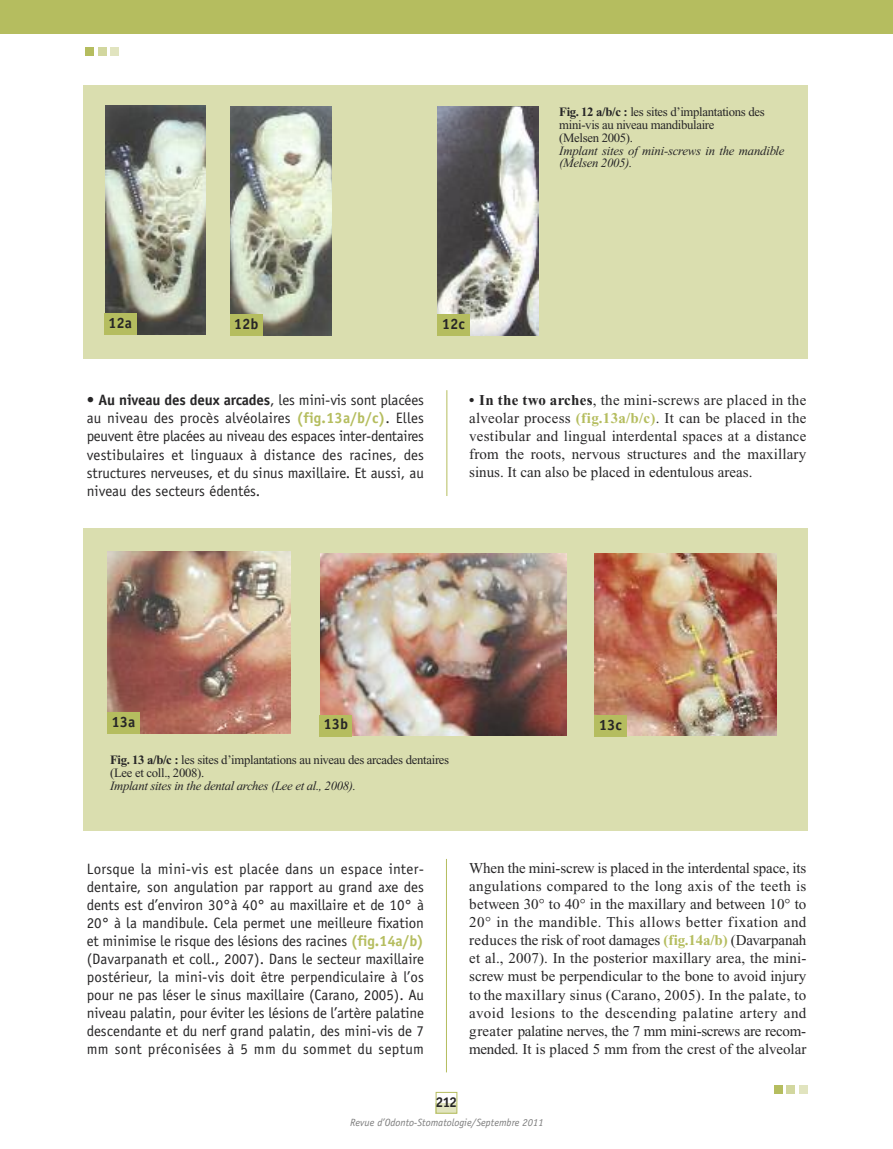
<style>
.page{position:relative;width:893px;height:1149px;background:#fff}
.page>*{position:absolute;margin:0;border:0;box-sizing:border-box;transform-origin:0 0}
.t1{font:15px/18px "Officina Sans";color:#272627;text-align:justify}
.t2{font:15px/18px "Times New Roman";color:#272627;text-align:justify}
.t3{font:700 15px "Officina Sans";color:#272627}
.t4{font:700 14.25px "Officina Sans";color:#272627}
.t5{font:12.75px/12.8px "Times New Roman";letter-spacing:-.025em;color:#272627}
.t6{font:italic 12.75px/12.8px "Times New Roman";letter-spacing:-.025em;color:#272627}
.t7{font:italic 10.5px "Officina Sans";color:#7d7d7d}
.s1{font-weight:700}
.s2{font-weight:700;color:#b5bd5f}
</style>
<div class="page">
<div style="left:436px;top:1102px;width:21px;height:11px;background:#e1e4bf"></div>
<div style="left:436px;top:1091px;width:21px;height:22px;border:1px solid #b5bd5f"></div>
<div style="left:0;top:0;width:893px;height:34px;background:#b5bd5f"></div>
<div style="left:85px;top:47px;width:9px;height:8px;background:#b5bd5f"></div>
<div style="left:98px;top:47px;width:8px;height:8px;background:#d2d79f"></div>
<div style="left:111px;top:47px;width:8px;height:8px;background:#e1e4bf"></div>
<hr style="left:446px;top:390px;width:1px;height:106px;background:#b5bd5f">
<div style="left:774px;top:1084px;width:8px;height:9px;background:#b5bd5f"></div>
<div style="left:787px;top:1084px;width:8px;height:9px;background:#d2d79f"></div>
<div style="left:799px;top:1084px;width:9px;height:9px;background:#e1e4bf"></div>
<div style="left:83px;top:85px;width:725px;height:273px;background:#dadeaf"></div>
<img style="left:105px;top:105px;width:101px;height:229px">
<div style="left:104px;top:313px;width:32px;height:21px;background:#b5bd5f"></div>
<img style="left:230px;top:107px;width:102px;height:228px">
<div style="left:230px;top:314px;width:32px;height:21px;background:#b5bd5f"></div>
<img style="left:437px;top:107px;width:101px;height:228px">
<div style="left:437px;top:314px;width:32px;height:21px;background:#b5bd5f"></div>
<div style="left:83px;top:528px;width:725px;height:302px;background:#dadeaf"></div>
<img style="left:108px;top:551px;width:182px;height:182px">
<img style="left:320px;top:553px;width:247px;height:182px">
<img style="left:594px;top:553px;width:183px;height:182px">
<div style="left:107px;top:712px;width:33px;height:21px;background:#b5bd5f"></div>
<div style="left:320px;top:714px;width:32px;height:22px;background:#b5bd5f"></div>
<div style="left:594px;top:715px;width:33px;height:21px;background:#b5bd5f"></div>
<hr style="left:446px;top:858px;width:1px;height:213px;background:#b5bd5f">
<p class="t3" style="left:108px;top:317px;width:25px">12a</p>
<p class="t3" style="left:234px;top:318px;width:26px">12b</p>
<p class="t3" style="left:442px;top:318px;width:25px">12c</p>
<p class="t5" style="left:559px;top:107px;width:207px"><span class="s1">Fig. 12 a/b/c :</span> les sites d’implantations des mini-vis au niveau mandibulaire<br>(Melsen 2005).</p>
<p class="t6" style="left:559px;top:145px;width:227px">Implant sites of mini-screws in the mandible (Melsen 2005).</p>
<p class="t1" style="left:87px;top:392px;width:339px"><span class="s1">• Au niveau des deux arcades</span>, les mini-vis sont placées au niveau des procès alvéolaires <span class="s2">(fig.13a/b/c)</span>. Elles peuvent être placées au niveau des espaces inter-dentaires vestibulaires et linguaux à distance des racines, des structures nerveuses, et du sinus maxillaire. Et aussi, au niveau des secteurs édentés.</p>
<p class="t2" style="left:469px;top:392px;width:339px"><span class="s1">• In the two arches</span>, the mini-screws are placed in the alveolar process <span class="s2">(fig.13a/b/c)</span>. It can be placed in the vestibular and lingual interdental spaces at a distance from the roots, nervous structures and the maxillary sinus. It can also be placed in edentulous areas.</p>
<p class="t3" style="left:112px;top:716px;width:25px">13a</p>
<p class="t3" style="left:323px;top:718px;width:26px">13b</p>
<p class="t3" style="left:599px;top:719px;width:25px">13c</p>
<p class="t5" style="left:110px;top:754px;width:341px"><span class="s1">Fig. 13 a/b/c :</span> les sites d’implantations au niveau des arcades dentaires (Lee et coll., 2008).</p>
<p class="t6" style="left:110px;top:780px;width:247px">Implant sites in the dental arches (Lee et al., 2008).</p>
<p class="t1" style="left:87px;top:860px;width:339px">Lorsque la mini-vis est placée dans un espace inter&shy;dentaire, son angulation par rapport au grand axe des dents est d’environ 30°à 40° au maxillaire et de 10° à 20° à la mandibule. Cela permet une meilleure fixation et minimise le risque des lésions des racines <span class="s2">(fig.14a/b) </span>(Davarpanath et coll., 2007). Dans le secteur maxillaire postérieur, la mini-vis doit être perpendiculaire à l’os pour ne pas léser le sinus maxillaire (Carano, 2005). Au niveau palatin, pour éviter les lésions de l’artère palatine descendante et du nerf grand palatin, des mini-vis de 7 mm sont préconisées à 5 mm du sommet du septum</p>
<p class="t2" style="left:469px;top:860px;width:339px">When the mini-screw is placed in the interdental space, its angulations compared to the long axis of the teeth is between 30° to 40° in the maxillary and between 10° to 20° in the mandible. This allows better fixation and reduces the risk of root damages <span class="s2">(fig.14a/b)</span> (Davarpanah et al., 2007). In the posterior maxillary area, the mini&shy;screw must be perpendicular to the bone to avoid injury to the maxillary sinus (Carano, 2005). In the palate, to avoid lesions to the descending palatine artery and greater palatine nerves, the 7 mm mini-screws are recom&shy;mended. It is placed 5 mm from the crest of the alveolar</p>
<p class="t4" style="left:435px;top:1096px;width:23px">212</p>
<p class="t7" style="left:350px;top:1117px;width:195px">Revue d’Odonto-Stomatologie/Septembre 2011</p>
</div>
